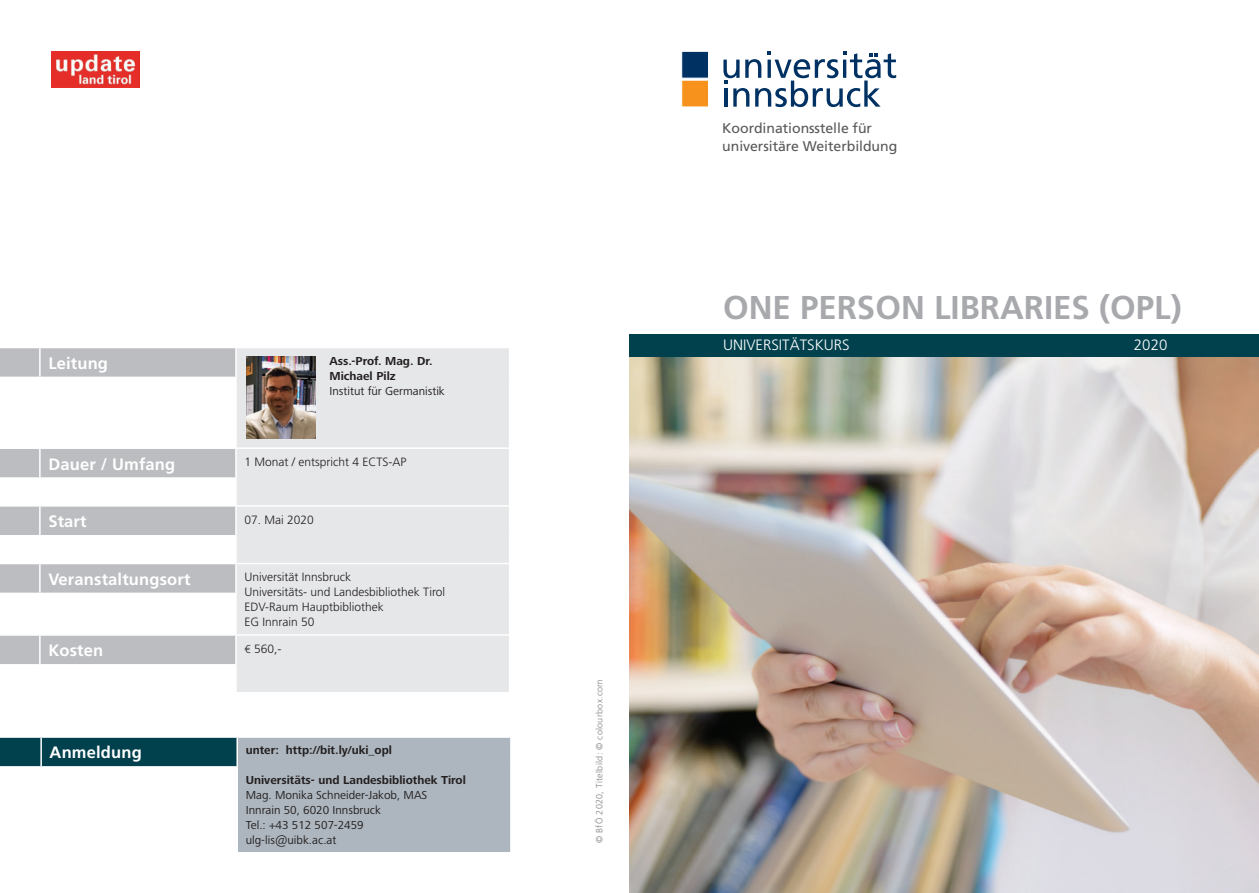
<style>
.page{position:relative;width:1259px;height:893px;background:#fff}
.page>*{position:absolute;margin:0;border:0;box-sizing:border-box;transform-origin:0 0}
.t1{font:700 33px "Frutiger";color:#a8a9ad}
.t2{font:700 16.5px "Frutiger";letter-spacing:.01em;color:#fff}
.t3{font:300 15px "Frutiger";color:#fff}
.t4{font:14.1px/18.3px "Frutiger";letter-spacing:-.005em;color:#57585a}
.t5{font:300 12px/15px "Frutiger";color:#231f20}
.t6{font:12px/15px "Frutiger Next Pro";color:#231f20}
.t7{font:700 12px/15px "Frutiger Next Pro";color:#231f20}
.t8{font:300 9px "Frutiger";letter-spacing:.03em;color:#808285}
.s1{font-family:"Frutiger Next Pro"}
</style>
<div class="page">
<img style="left:51px;top:51px;width:88px;height:37px">
<div style="left:629px;top:334px;width:630px;height:23px;background:#01414e"></div>
<svg style="left:681px;top:51px;width:27px;height:56px;background:#8b7456"></svg>
<svg style="left:723px;top:52px;width:173px;height:55px"></svg>
<div style="left:237px;top:737px;width:274px;height:116px;background:#adb6be"></div>
<div style="left:0;top:738px;width:236px;height:28px;background:#01414e"></div>
<hr style="left:40px;top:738px;width:2px;height:28px;background:#fff">
<hr style="left:236px;top:738px;width:2px;height:28px;background:#fff">
<hr style="left:510px;top:738px;width:2px;height:29px;background:#fff">
<hr style="left:510px;top:767px;width:2px;height:85px;background:#fff">
<hr style="left:237px;top:736px;width:275px;height:2px;background:#fff">
<hr style="left:237px;top:852px;width:275px;height:1px;background:#fff">
<hr style="left:236px;top:768px;width:2px;height:84px;background:#fff">
<hr style="left:41px;top:766px;width:197px;height:2px;background:#fff">
<div style="left:0;top:348px;width:235px;height:29px;background:#bcbdc0"></div>
<div style="left:237px;top:348px;width:272px;height:344px;background:#e6e7e9"></div>
<svg style="left:0;top:449px;width:235px;height:215px;fill:#bcbdc0"></svg>
<hr style="left:39px;top:348px;width:2px;height:29px;background:#fff">
<hr style="left:39px;top:449px;width:2px;height:28px;background:#fff">
<hr style="left:236px;top:447px;width:274px;height:2px;background:#fff">
<hr style="left:0;top:477px;width:40px;height:2px;background:#fff">
<hr style="left:39px;top:479px;width:2px;height:26px;background:#fff">
<hr style="left:40px;top:477px;width:197px;height:2px;background:#fff">
<hr style="left:0;top:505px;width:40px;height:2px;background:#fff">
<hr style="left:39px;top:507px;width:2px;height:28px;background:#fff">
<hr style="left:40px;top:505px;width:196px;height:2px;background:#fff">
<hr style="left:236px;top:505px;width:274px;height:2px;background:#fff">
<hr style="left:0;top:535px;width:40px;height:1px;background:#fff">
<hr style="left:39px;top:536px;width:2px;height:27px;background:#fff">
<hr style="left:40px;top:535px;width:197px;height:1px;background:#fff">
<hr style="left:0;top:563px;width:40px;height:1px;background:#fff">
<hr style="left:39px;top:564px;width:2px;height:29px;background:#fff">
<hr style="left:40px;top:563px;width:196px;height:1px;background:#fff">
<hr style="left:236px;top:563px;width:274px;height:1px;background:#fff">
<hr style="left:0;top:593px;width:40px;height:1px;background:#fff">
<hr style="left:39px;top:594px;width:2px;height:40px;background:#fff">
<hr style="left:40px;top:593px;width:197px;height:1px;background:#fff">
<hr style="left:0;top:634px;width:40px;height:2px;background:#fff">
<hr style="left:39px;top:636px;width:2px;height:28px;background:#fff">
<hr style="left:40px;top:634px;width:196px;height:2px;background:#fff">
<hr style="left:236px;top:634px;width:274px;height:2px;background:#fff">
<img style="left:629px;top:357px;width:630px;height:536px">
<img style="left:247px;top:357px;width:68px;height:82px">
<h2 class="t2" style="left:48px;top:353px;width:61px">Leitung</h2>
<p class="t7" style="left:329px;top:353px;width:105px">Ass.-Prof. Mag. Dr.<br>Michael Pilz</p>
<p class="t6" style="left:329px;top:383px;width:117px">Institut für Germanistik</p>
<h2 class="t2" style="left:48px;top:454px;width:128px">Dauer / Umfang</h2>
<p class="t5" style="left:244px;top:454px;width:164px">1 Monat / entspricht 4 ECTS-AP</p>
<h2 class="t2" style="left:48px;top:512px;width:40px">Start</h2>
<p class="t5" style="left:244px;top:512px;width:71px">07. Mai 2020</p>
<h2 class="t2" style="left:48px;top:569px;width:144px">Veranstaltungsort</h2>
<p class="t5" style="left:244px;top:570px;width:202px">Universität Innsbruck<br>Universitäts- und Landesbibliothek Tirol<br>EDV-Raum Hauptbibliothek<br>EG Innrain 50</p>
<h2 class="t2" style="left:48px;top:641px;width:56px">Kosten</h2>
<p class="t5" style="left:244px;top:641px;width:39px"><span class="s1">€</span> 560,-</p>
<h2 class="t2" style="left:50px;top:743px;width:94px">Anmeldung</h2>
<p class="t7" style="left:246px;top:743px;width:148px">unter: http://bit.ly/uki_opl</p>
<p class="t7" style="left:246px;top:773px;width:222px">Universitäts- und Landesbibliothek Tirol</p>
<p class="t6" style="left:246px;top:788px;width:183px">Mag. Monika Schneider-Jakob, MAS<br>Innrain 50, 6020 Innsbruck<br>Tel.: +43 512 507-2459 ulg-lis@uibk.ac.at</p>
<p class="t4" style="left:722px;top:119px;width:176px">Koordinationsstelle für universitäre Weiterbildung</p>
<h1 class="t1" style="left:723px;top:288px;width:460px">ONE PERSON LIBRARIES (OPL)</h1>
<p class="t3" style="left:723px;top:337px;width:128px">UNIVERSITÄTSKURS</p>
<p class="t3" style="left:1133px;top:337px;width:35px">2020</p>
<p class="t8" style="left:594px;top:843px;width:165px;rotate:-90deg">© BfÖ 2020, Titelbild: © colourbox.com</p>
</div>
